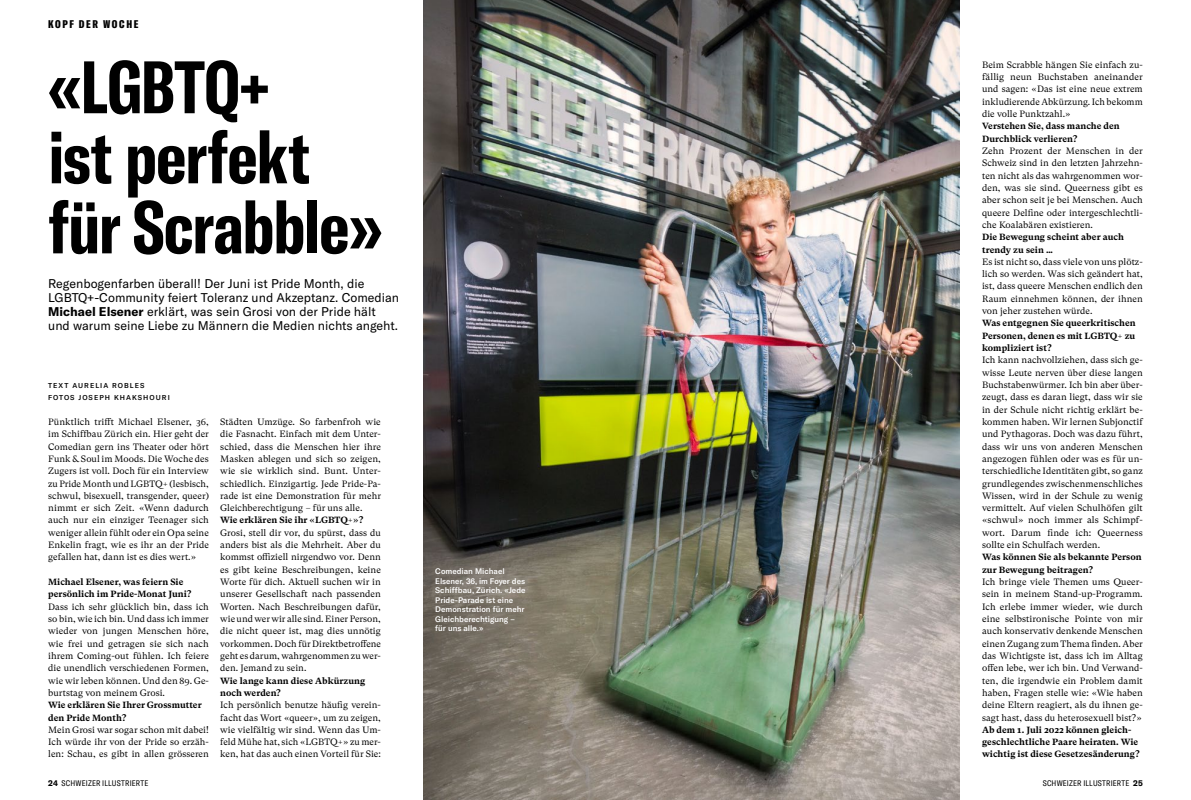
<style>
.page{position:relative;width:1191px;height:800px;background:#fff}
.page>*{position:absolute;margin:0;border:0;box-sizing:border-box;transform-origin:0 0}
._200_Tit_GTAmComp_83{font:700 extra-condensed 73px/70px "GT America";letter-spacing:-.015em;color:#000}
._300_Lead_GTAm_x06{font:12.5px/14px "GT America";color:#000}
._105_Rubriktitel_GTA{font:900 extra-condensed 11px "GT America";letter-spacing:.15em;color:#000}
._502_LT_Inti_Antwort{font:9.2px/12.3px "GT Super Text";letter-spacing:.005em;color:#000;text-align:justify}
._500_LT_GTSupText_BS{font:9.2px/12.3px "GT Super Text";letter-spacing:.005em;color:#000;text-align:justify}
._501_LT_Inti_Frage_F{font:700 9px/12.3px "GT Super Text";letter-spacing:.005em;color:#000}
._800_Legi_GTAm_Med_x{font:500 8px/9.5px "GT America";color:#fff}
.t1{font:condensed 8px "GT America";letter-spacing:.025em;color:#000}
._401_AUTOR_GTAm_x07{font:500 7px "GT America";letter-spacing:.15em;color:#000}
.s1{font-weight:700}
.s2{font-weight:700;font-stretch:normal}
</style>
<div class="page">
<img style="left:424px;top:0;width:535px;height:799px">
<p class="_105_Rubriktitel_GTA" style="left:48px;top:17px;width:92px">KOPF DER WOCHE</p>
<p class="_200_Tit_GTAmComp_83" style="left:48px;top:52px;width:335px">«LGBTQ+<br>ist perfekt für Scrabble»</p>
<p class="_300_Lead_GTAm_x06" style="left:48px;top:276px;width:352px">Regenbogenfarben überall! Der Juni ist Pride Month, die LGBTQ+-Community feiert Toleranz und Akzeptanz. Comedian <span class="s1">Michael Elsener</span> erklärt, was sein Grosi von der Pride hält und warum seine Liebe zu Männern die Medien nichts angeht.</p>
<p class="_401_AUTOR_GTAm_x07" style="left:48px;top:381px;width:98px">TEXT AURELIA ROBLES</p>
<p class="_401_AUTOR_GTAm_x07" style="left:48px;top:393px;width:123px">FOTOS JOSEPH KHAKSHOURI</p>
<p class="_500_LT_GTSupText_BS" style="left:48px;top:415px;width:162px">Pünktlich trifft Michael Elsener, 36, im Schiffbau Zürich ein. Hier geht der Comedian gern ins Theater oder hört Funk &amp; Soul im Moods. Die Woche des Zugers ist voll. Doch für ein Interview zu Pride Month und LGBTQ+ (lesbisch, schwul, bisexuell, transgender, queer) nimmt er sich Zeit. «Wenn dadurch auch nur ein einziger Teenager sich weniger allein fühlt oder ein Opa seine Enkelin fragt, wie es ihr an der Pride gefallen hat, dann ist es dies wert.»</p>
<p class="_501_LT_Inti_Frage_F" style="left:48px;top:575px;width:145px">Michael Elsener, was feiern Sie persönlich im Pride-Monat Juni?</p>
<p class="_502_LT_Inti_Antwort" style="left:48px;top:600px;width:162px">Dass ich sehr glücklich bin, dass ich so bin, wie ich bin. Und dass ich immer wieder von jungen Menschen höre, wie frei und getragen sie sich nach ihrem Coming-out fühlen. Ich feiere die unendlich verschiedenen Formen, wie wir leben können. Und den 89. Ge&shy;burtstag von meinem Grosi.</p>
<p class="_501_LT_Inti_Frage_F" style="left:48px;top:698px;width:155px">Wie erklären Sie Ihrer Grossmutter den Pride Month?</p>
<p class="_502_LT_Inti_Antwort" style="left:48px;top:723px;width:162px">Mein Grosi war sogar schon mit dabei!<br>Ich würde ihr von der Pride so erzäh&shy;len: Schau, es gibt in allen grösseren</p>
<p class="_502_LT_Inti_Antwort" style="left:220px;top:415px;width:162px">Städten Umzüge. So farbenfroh wie die Fasnacht. Einfach mit dem Unter&shy;schied, dass die Menschen hier ihre Masken ablegen und sich so zeigen, wie sie wirklich sind. Bunt. Unter&shy;schiedlich. Einzigartig. Jede Pride-Pa&shy;rade ist eine Demonstration für mehr Gleichberechtigung – für uns alle.</p>
<p class="_501_LT_Inti_Frage_F" style="left:220px;top:514px;width:145px">Wie erklären Sie ihr «LGBTQ+»?</p>
<p class="_502_LT_Inti_Antwort" style="left:220px;top:526px;width:162px">Grosi, stell dir vor, du spürst, dass du anders bist als die Mehrheit. Aber du kommst offiziell nirgendwo vor. Denn es gibt keine Beschreibungen, keine Worte für dich. Aktuell suchen wir in unserer Gesellschaft nach passenden Worten. Nach Beschreibungen dafür, wie und wer wir alle sind. Einer Person, die nicht queer ist, mag dies unnötig vorkommen. Doch für Direktbetroffene geht es darum, wahrgenommen zu wer&shy;den. Jemand zu sein.</p>
<p class="_501_LT_Inti_Frage_F" style="left:220px;top:674px;width:146px">Wie lange kann diese Abkürzung noch werden?</p>
<p class="_502_LT_Inti_Antwort" style="left:220px;top:698px;width:162px">Ich persönlich benutze häufig verein&shy;facht das Wort «queer», um zu zeigen, wie vielfältig wir sind. Wenn das Um&shy;feld Mühe hat, sich «LGBTQ+» zu mer&shy;ken, hat das auch einen Vorteil für Sie:</p>
<p class="_800_Legi_GTAm_Med_x" style="left:435px;top:566px;width:92px">Comedian Michael<br>Elsener, 36, im Foyer des<br>Schiffbau, Zürich. «Jede<br>Pride-Parade ist eine<br>Demonstration für mehr<br>Gleichberechtigung – für uns alle.»</p>
<p class="_502_LT_Inti_Antwort" style="left:982px;top:58px;width:162px">Beim Scrabble hängen Sie einfach zu&shy;fällig neun Buchstaben aneinander und sagen: «Das ist eine neue extrem inkludierende Abkürzung. Ich bekomm die volle Punktzahl.»</p>
<p class="_501_LT_Inti_Frage_F" style="left:982px;top:120px;width:139px">Verstehen Sie, dass manche den<br>Durchblick verlieren?</p>
<p class="_502_LT_Inti_Antwort" style="left:982px;top:145px;width:162px">Zehn Prozent der Menschen in der Schweiz sind in den letzten Jahrzehn&shy;ten nicht als das wahrgenommen wor&shy;den, was sie sind. Queerness gibt es aber schon seit je bei Menschen. Auch queere Delfine oder intergeschlechtli&shy;che Koalabären existieren.</p>
<p class="_501_LT_Inti_Frage_F" style="left:982px;top:231px;width:143px">Die Bewegung scheint aber auch trendy zu sein …</p>
<p class="_502_LT_Inti_Antwort" style="left:982px;top:255px;width:162px">Es ist nicht so, dass viele von uns plötz&shy;lich so werden. Was sich geändert hat, ist, dass queere Menschen endlich den Raum einnehmen können, der ihnen von jeher zustehen würde.</p>
<p class="_501_LT_Inti_Frage_F" style="left:982px;top:317px;width:155px;text-align:justify">Was entgegnen Sie queerkritischen Personen, denen es mit LGBTQ+ zu kompliziert ist?</p>
<p class="_502_LT_Inti_Antwort" style="left:982px;top:354px;width:162px">Ich kann nachvollziehen, dass sich ge&shy;wisse Leute nerven über diese langen Buchstabenwürmer. Ich bin aber über&shy;zeugt, dass es daran liegt, dass wir sie in der Schule nicht richtig erklärt be&shy;kommen haben. Wir lernen Subjonctif und Pythagoras. Doch was dazu führt, dass wir uns von anderen Menschen angezogen fühlen oder was es für un&shy;terschiedliche Identitäten gibt, so ganz grundlegendes zwischenmenschliches Wissen, wird in der Schule zu wenig vermittelt. Auf vielen Schulhöfen gilt «schwul» noch immer als Schimpf&shy;wort. Darum finde ich: Queerness sollte ein Schulfach werden.</p>
<p class="_501_LT_Inti_Frage_F" style="left:982px;top:551px;width:161px">Was können Sie als bekannte Person zur Bewegung beitragen?</p>
<p class="_502_LT_Inti_Antwort" style="left:982px;top:575px;width:162px">Ich bringe viele Themen ums Queer&shy;sein in meinem Stand-up-Programm.<br>Ich erlebe immer wieder, wie durch eine selbstironische Pointe von mir auch konservativ denkende Menschen einen Zugang zum Thema finden. Aber das Wichtigste ist, dass ich im Alltag offen lebe, wer ich bin. Und Verwand&shy;ten, die irgendwie ein Problem damit haben, Fragen stelle wie: «Wie haben deine Eltern reagiert, als du ihnen ge&shy;sagt hast, dass du heterosexuell bist?»</p>
<p class="_501_LT_Inti_Frage_F" style="left:982px;top:723px;width:159px">Ab dem 1. Juli 2022 können gleich&shy;geschlechtliche Paare heiraten. Wie wichtig ist diese Gesetzesänderung?</p>
<p class="t1" style="left:48px;top:778px;width:102px"><span class="s2">24</span> SCHWEIZER ILLUSTRIERTE</p>
<p class="t1" style="left:1042px;top:778px;width:102px">SCHWEIZER ILLUSTRIERTE <span class="s2">25</span></p>
</div>
